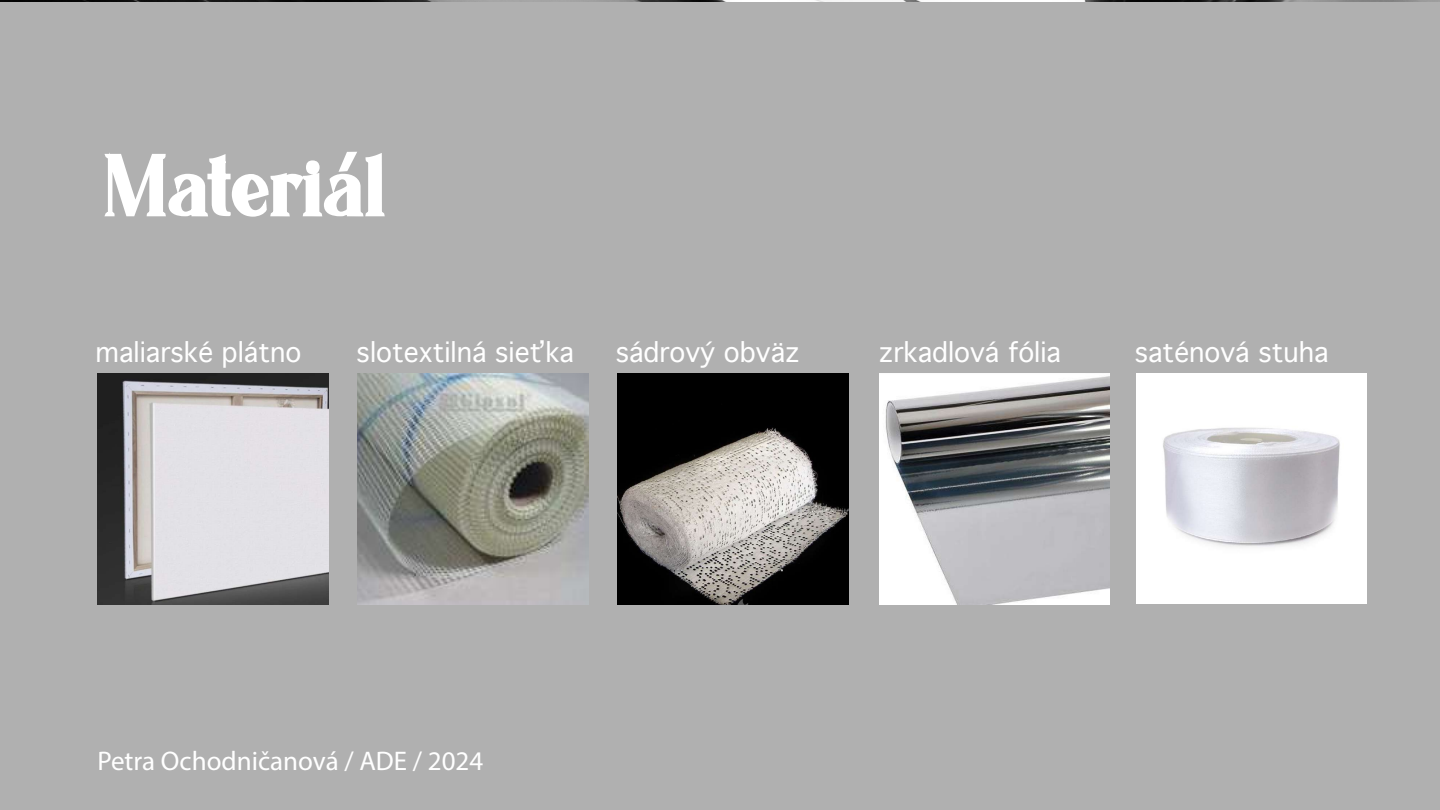
<style>
.page{position:relative;width:1440px;height:810px;background:#b0b0b0}
.page>*{position:absolute;margin:0;border:0;box-sizing:border-box;transform-origin:0 0}
.t1{font:91.43px "Belugia";color:#fff}
.t2{font:27px "Myriad Pro";color:#fff}
.t3{font:26.25px "Geneva";color:#fff}
</style>
<div class="page">
<img style="left:0;top:0;width:1440px;height:1px">
<svg style="left:104px;top:151px;width:281px;height:66px"></svg>
<img style="left:98px;top:373px;width:231px;height:231px">
<img style="left:617px;top:374px;width:231px;height:230px">
<img style="left:879px;top:374px;width:231px;height:230px">
<img style="left:358px;top:373px;width:231px;height:231px">
<img style="left:1136px;top:374px;width:230px;height:230px">
<h1 class="t1" style="left:103px;top:126px;width:284px">Materiál</h1>
<p class="t3" style="left:96px;top:338px;width:207px">maliarské plátno</p>
<p class="t3" style="left:357px;top:338px;width:219px">slotextilná sieťka</p>
<p class="t3" style="left:616px;top:338px;width:186px">sádrový obväz</p>
<p class="t3" style="left:879px;top:338px;width:184px">zrkadlová fólia</p>
<p class="t3" style="left:1135px;top:338px;width:196px">saténová stuha</p>
<p class="t2" style="left:97px;top:745px;width:387px">Petra Ochodničanová / ADE / 2024</p>
</div>
